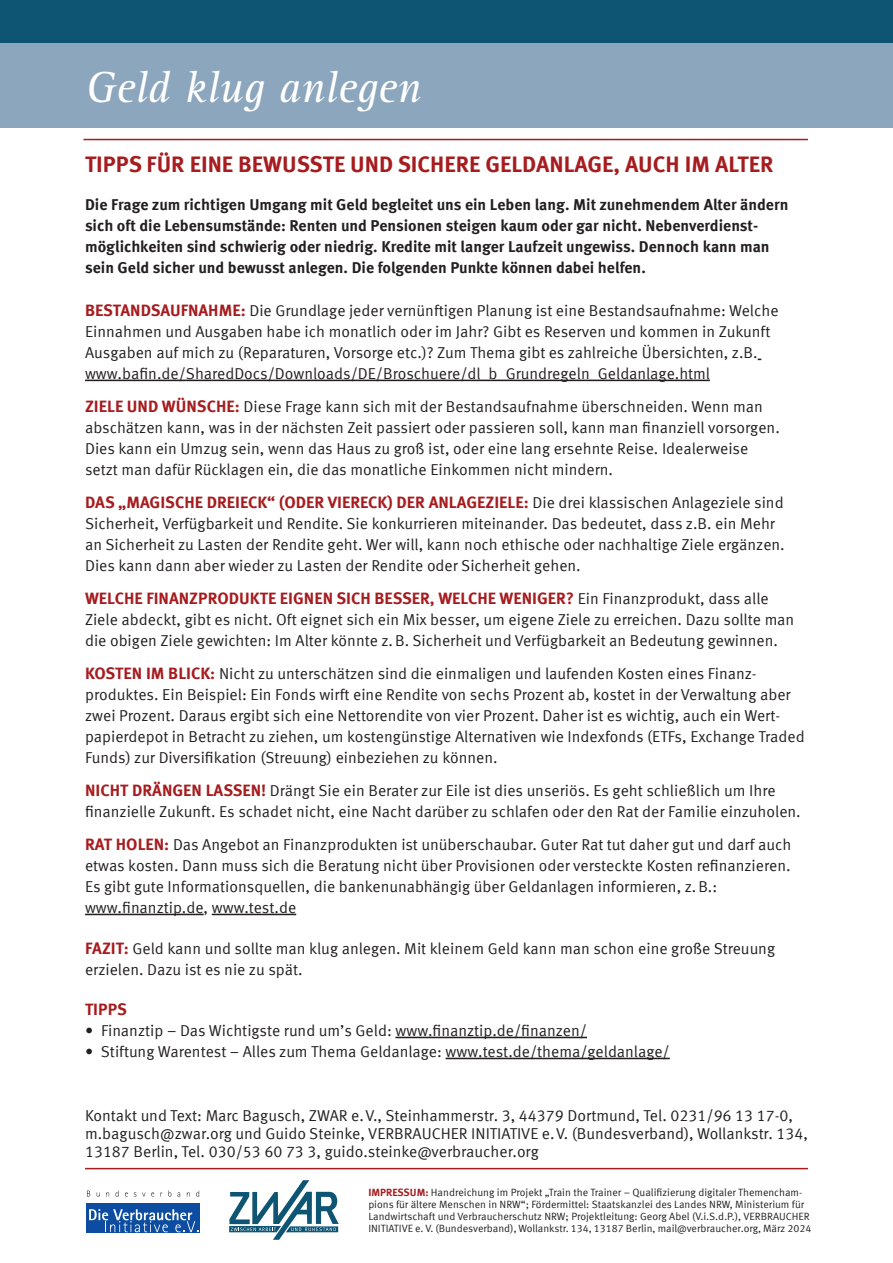
<style>
.page{position:relative;width:893px;height:1263px;background:#fff}
.page>*{position:absolute;margin:0;border:0;box-sizing:border-box;transform-origin:0 0}
.t1{font:italic 45px "Rotis Serif";color:#fff}
.t2{font:700 22.5px "Meta Offc";color:#a61c1f}
.t3{font:700 16.5px "Meta Offc";color:#a61c1f}
.t4{font:15.75px/21px "Meta Offc Norm";color:#231f20}
.t5{font:700 15.75px/21px "Meta Offc";color:#231f20}
.t6{font:10.5px/12px "Meta Offc Norm";color:#231f20}
.s1{font-family:"Meta Offc";font-weight:700;font-size:16.5px;color:#a61c1f}
.s2{font-family:"Meta Offc Norm";font-weight:400;font-size:15.75px;color:#231f20}
.s3{font-family:"Meta Offc";font-weight:700;color:#a61c1f}
</style>
<div class="page">
<div style="left:87px;top:1203px;width:113px;height:29px;background:#0d4da1"></div>
<svg style="left:89px;top:1209px;width:109px;height:23px"></svg>
<svg style="left:87px;top:1190px;width:3px;height:6px"></svg>
<svg style="left:97px;top:1192px;width:3px;height:5px"></svg>
<svg style="left:115px;top:1190px;width:4px;height:7px"></svg>
<svg style="left:125px;top:1192px;width:3px;height:5px"></svg>
<svg style="left:142px;top:1192px;width:12px;height:5px"></svg>
<svg style="left:168px;top:1190px;width:3px;height:7px"></svg>
<svg style="left:177px;top:1192px;width:3px;height:5px"></svg>
<svg style="left:196px;top:1190px;width:3px;height:7px"></svg>
<svg style="left:229px;top:1180px;width:110px;height:60px"></svg>
<hr style="left:85px;top:1168px;width:723px;height:1px;background:#a61c1f">
<hr style="left:85px;top:380px;width:625px;height:1px;background:#231f20">
<hr style="left:85px;top:914px;width:119px;height:1px;background:#231f20">
<hr style="left:212px;top:914px;width:84px;height:1px;background:#231f20">
<hr style="left:395px;top:1037px;width:192px;height:1px;background:#231f20">
<hr style="left:446px;top:1058px;width:224px;height:1px;background:#231f20">
<div style="left:0;top:43px;width:893px;height:85px;background:#8ca6bd"></div>
<div style="left:0;top:0;width:893px;height:43px;background:#0d5573"></div>
<hr style="left:83px;top:139px;width:725px;height:1px;background:#a61c1f">
<h1 class="t1" style="left:85px;top:62px;width:337px">Geld klug anlegen</h1>
<h2 class="t2" style="left:85px;top:151px;width:690px">TIPPS FÜR EINE BEWUSSTE UND SICHERE GELDANLAGE, AUCH IM ALTER</h2>
<p class="t5" style="left:85px;top:194px;width:705px">Die Frage zum richtigen Umgang mit Geld begleitet uns ein Leben lang. Mit zunehmendem Alter ändern sich oft die Lebensumstände: Renten und Pensionen steigen kaum oder gar nicht. Nebenverdienst&shy;möglichkeiten sind schwierig oder niedrig. Kredite mit langer Laufzeit ungewiss. Dennoch kann man sein Geld sicher und bewusst anlegen. Die folgenden Punkte können dabei helfen.</p>
<p class="t4" style="left:85px;top:301px;width:695px"><span class="s1">BESTANDSAUFNAHME:</span> Die Grundlage jeder vernünftigen Planung ist eine Bestandsaufnahme: Welche Einnahmen und Ausgaben habe ich monatlich oder im Jahr? Gibt es Reserven und kommen in Zukunft Ausgaben auf mich zu (Reparaturen, Vorsorge etc.)? Zum Thema gibt es zahlreiche Übersichten, z.B. www.bafin.de/SharedDocs/Downloads/DE/Broschuere/dl_b_Grundregeln_Geldanlage.html</p>
<p class="t4" style="left:85px;top:397px;width:696px"><span class="s1">ZIELE UND WÜNSCHE:</span> Diese Frage kann sich mit der Bestandsaufnahme überschneiden. Wenn man abschätzen kann, was in der nächsten Zeit passiert oder passieren soll, kann man finanziell vorsorgen.<br>Dies kann ein Umzug sein, wenn das Haus zu groß ist, oder eine lang ersehnte Reise. Idealerweise setzt man dafür Rücklagen ein, die das monatliche Einkommen nicht mindern.</p>
<p class="t3" style="left:85px;top:493px;width:700px">DAS „MAGISCHE DREIECK“ (ODER VIERECK) DER ANLAGEZIELE: <span class="s2">Die drei klassischen Anlageziele sind</span></p>
<p class="t4" style="left:85px;top:514px;width:701px">Sicherheit, Verfügbarkeit und Rendite. Sie konkurrieren miteinander. Das bedeutet, dass z.B. ein Mehr an Sicherheit zu Lasten der Rendite geht. Wer will, kann noch ethische oder nachhaltige Ziele ergänzen.<br>Dies kann dann aber wieder zu Lasten der Rendite oder Sicherheit gehen.</p>
<p class="t3" style="left:85px;top:589px;width:685px">WELCHE FINANZPRODUKTE EIGNEN SICH BESSER, WELCHE WENIGER? <span class="s2">Ein Finanzprodukt, dass alle</span></p>
<p class="t4" style="left:85px;top:610px;width:711px">Ziele abdeckt, gibt es nicht. Oft eignet sich ein Mix besser, um eigene Ziele zu erreichen. Dazu sollte man die obigen Ziele gewichten: Im Alter könnte z.B. Sicherheit und Verfügbarkeit an Bedeutung gewinnen.</p>
<p class="t4" style="left:85px;top:664px;width:721px"><span class="s1">KOSTEN IM BLICK:</span> Nicht zu unterschätzen sind die einmaligen und laufenden Kosten eines Finanz&shy;produktes. Ein Beispiel: Ein Fonds wirft eine Rendite von sechs Prozent ab, kostet in der Verwaltung aber zwei Prozent. Daraus ergibt sich eine Nettorendite von vier Prozent. Daher ist es wichtig, auch ein Wert&shy;papierdepot in Betracht zu ziehen, um kostengünstige Alternativen wie Indexfonds (ETFs, Exchange Traded Funds) zur Diversifikation (Streuung) einbeziehen zu können.</p>
<p class="t4" style="left:85px;top:781px;width:717px"><span class="s1">NICHT DRÄNGEN LASSEN!</span> Drängt Sie ein Berater zur Eile ist dies unseriös. Es geht schließlich um Ihre finanzielle Zukunft. Es schadet nicht, eine Nacht darüber zu schlafen oder den Rat der Familie einzuholen.</p>
<p class="t4" style="left:85px;top:835px;width:708px"><span class="s1">RAT HOLEN:</span> Das Angebot an Finanzprodukten ist unüberschaubar. Guter Rat tut daher gut und darf auch etwas kosten. Dann muss sich die Beratung nicht über Provisionen oder versteckte Kosten refinanzieren.<br>Es gibt gute Informationsquellen, die bankenunabhängig über Geldanlagen informieren, z.B.: www.finanztip.de, www.test.de</p>
<p class="t4" style="left:85px;top:938px;width:692px"><span class="s1">FAZIT:</span> Geld kann und sollte man klug anlegen. Mit kleinem Geld kann man schon eine große Streuung erzielen. Dazu ist es nie zu spät.</p>
<p class="t3" style="left:85px;top:1000px;width:43px">TIPPS</p>
<p class="t4" style="left:85px;top:1021px;width:503px">• Finanztip – Das Wichtigste rund um’s Geld: www.finanztip.de/finanzen/</p>
<p class="t4" style="left:85px;top:1042px;width:586px">• Stiftung Warentest – Alles zum Thema Geldanlage: www.test.de/thema/geldanlage/</p>
<p class="t4" style="left:85px;top:1107px;width:724px;line-height:18px">Kontakt und Text: Marc Bagusch, ZWAR e.V., Steinhammerstr. 3, 44379 Dortmund, Tel. 0231/96 13 17-0, m.bagusch@zwar.org und Guido Steinke, VERBRAUCHER INITIATIVE e.V. (Bundesverband), Wollankstr. 134,<br>13187 Berlin, Tel. 030/53 60 73 3, guido.steinke@verbraucher.org</p>
<p class="t6" style="left:368px;top:1187px;width:444px"><span class="s3">IMPRESSUM:</span> Handreichung im Projekt „Train the Trainer – Qualifizierung digitaler Themencham&shy;pions für ältere Menschen in NRW“; Fördermittel: Staatskanzlei des Landes NRW, Ministerium für Landwirtschaft und Verbraucherschutz NRW; Projektleitung: Georg Abel (V.i.S.d.P.), VERBRAUCHER INITIATIVE e. V. (Bundesverband)‚ Wollankstr. 134, 13187 Berlin, mail@verbraucher.org, März 2024</p>
</div>
